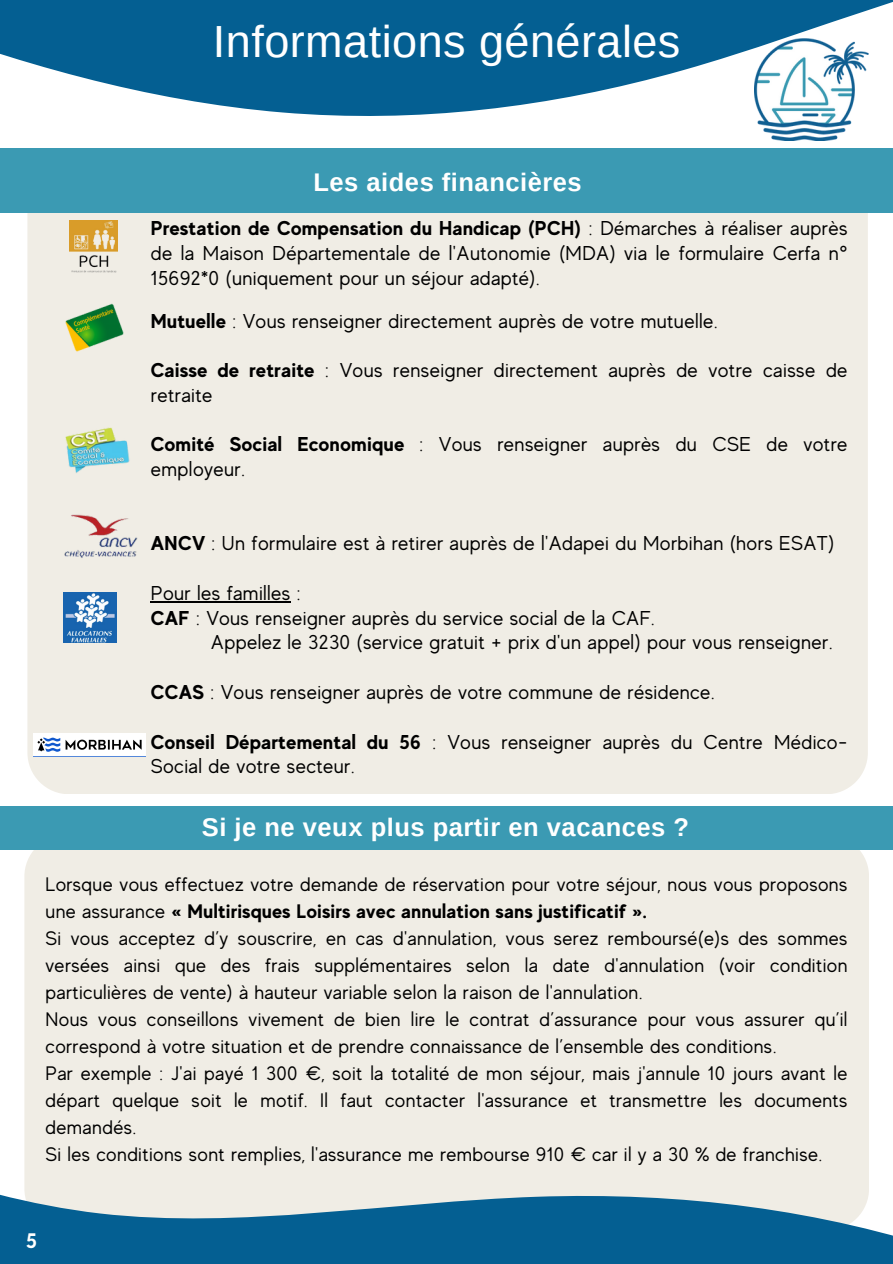
<style>
.page{position:relative;width:893px;height:1264px;background:#fff}
.page>*{position:absolute;margin:0;border:0;box-sizing:border-box;transform-origin:0 0}
.t1{font:45px "Arimo";letter-spacing:.01em;color:#fff}
.t2{font:700 25.5px "Arimo";letter-spacing:.02em;color:#fff}
.t3{font:700 21px "MADE Evolve Sans";color:#fff}
.t4{font:19.95px/24.8px "MADE Evolve Sans";letter-spacing:.02em;color:#000}
.t5{font:19.5px/27px "MADE Evolve Sans";letter-spacing:.02em;color:#000}
.s1{font-weight:700}
</style>
<div class="page">
<svg style="left:0;top:0;width:892px;height:116px;fill:#045f92"></svg>
<div style="left:24px;top:849px;width:845px;height:97px;background:#f0ede5"></div>
<div style="left:27px;top:213px;width:840px;height:581px;background:#f0ede5"></div>
<div style="left:0;top:148px;width:892px;height:65px;background:#3b9ab3"></div>
<hr style="left:151px;top:601px;width:140px;height:1px;background:#000">
<svg style="left:0;top:946px;width:892px;height:317px;background:#c7d5d7"></svg>
<img style="left:57px;top:508px;width:87px;height:54px">
<img style="left:59px;top:424px;width:74px;height:54px">
<img style="left:62px;top:304px;width:64px;height:49px">
<img style="left:63px;top:592px;width:53px;height:51px">
<img style="left:69px;top:220px;width:49px;height:53px">
<div style="left:0;top:805px;width:892px;height:44px;background:#3b9ab3"></div>
<img style="left:754px;top:39px;width:114px;height:101px">
<img style="left:34px;top:733px;width:111px;height:23px">
<p class="t1" style="left:213px;top:17px;width:469px">Informations générales</p>
<p class="t2" style="left:313px;top:167px;width:270px">Les aides financières</p>
<p class="t4" style="left:151px;top:216px;width:698px;text-align:justify"><span class="s1">Prestation de Compensation du Handicap (PCH)</span> : Démarches à réaliser auprès de la Maison Départementale de l'Autonomie (MDA) via le formulaire Cerfa n° 15692*0 (uniquement pour un séjour adapté).</p>
<p class="t4" style="left:151px;top:308px;width:568px"><span class="s1">Mutuelle</span> : Vous renseigner directement auprès de votre mutuelle.</p>
<p class="t4" style="left:151px;top:358px;width:698px"><span class="s1">Caisse de retraite</span> : Vous renseigner directement auprès de votre caisse de retraite</p>
<p class="t4" style="left:151px;top:432px;width:698px"><span class="s1">Comité Social Economique</span> : Vous renseigner auprès du CSE de votre employeur.</p>
<p class="t4" style="left:151px;top:531px;width:685px"><span class="s1">ANCV</span> : Un formulaire est à retirer auprès de l'Adapei du Morbihan (hors ESAT)</p>
<p class="t4" style="left:151px;top:581px;width:152px">Pour les familles :</p>
<p class="t4" style="left:151px;top:605px;width:505px"><span class="s1">CAF</span> : Vous renseigner auprès du service social de la CAF.</p>
<p class="t4" style="left:211px;top:630px;width:623px">Appelez le 3230 (service gratuit + prix d'un appel) pour vous renseigner.</p>
<p class="t4" style="left:151px;top:680px;width:565px"><span class="s1">CCAS</span> : Vous renseigner auprès de votre commune de résidence.</p>
<p class="t4" style="left:151px;top:729px;width:698px"><span class="s1">Conseil Départemental du 56</span> : Vous renseigner auprès du Centre Médico-<br>Social de votre secteur.</p>
<p class="t2" style="left:202px;top:813px;width:488px">Si je ne veux plus partir en vacances ?</p>
<p class="t5" style="left:45px;top:870px;width:803px">Lorsque vous effectuez votre demande de réservation pour votre séjour, nous vous proposons une assurance <span class="s1">« Multirisques Loisirs avec annulation sans justificatif ».</span></p>
<p class="t5" style="left:45px;top:924px;width:803px;text-align:justify">Si vous acceptez d’y souscrire, en cas d'annulation, vous serez remboursé(e)s des sommes versées ainsi que des frais supplémentaires selon la date d'annulation (voir condition particulières de vente) à hauteur variable selon la raison de l'annulation.</p>
<p class="t5" style="left:45px;top:1005px;width:803px">Nous vous conseillons vivement de bien lire le contrat d’assurance pour vous assurer qu’il correspond à votre situation et de prendre connaissance de l’ensemble des conditions.</p>
<p class="t5" style="left:45px;top:1059px;width:803px;text-align:justify">Par exemple : J'ai payé 1 300 €, soit la totalité de mon séjour, mais j'annule 10 jours avant le départ quelque soit le motif. Il faut contacter l'assurance et transmettre les documents demandés.</p>
<p class="t5" style="left:45px;top:1140px;width:778px">Si les conditions sont remplies, l'assurance me rembourse 910 € car il y a 30 % de franchise.</p>
<p class="t3" style="left:26px;top:1228px;width:13px">5</p>
</div>
